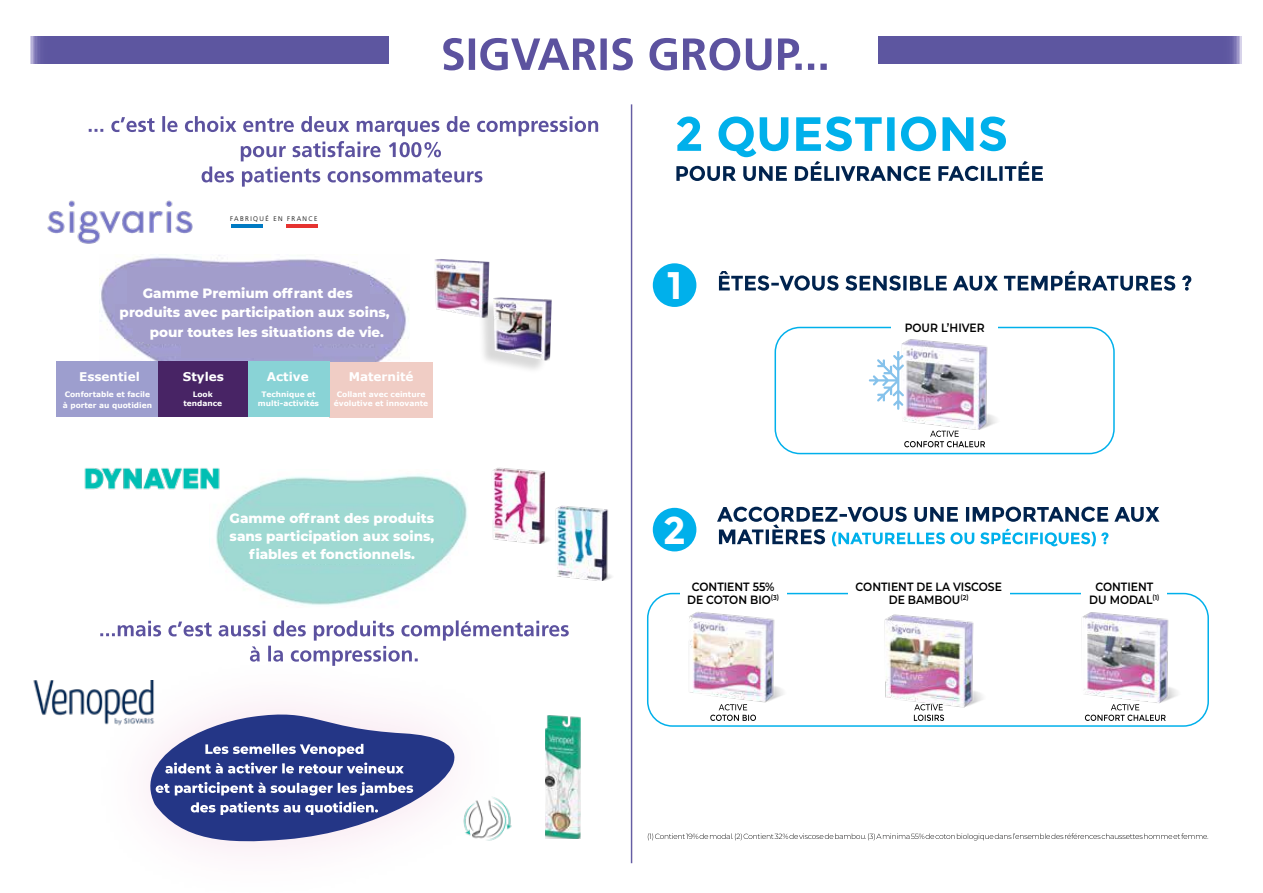
<style>
.page{position:relative;width:1263px;height:893px;background:#fff}
.page>*{position:absolute;margin:0;border:0;box-sizing:border-box;transform-origin:0 0}
.t1{font:700 38.4px "Montserrat";color:#fff}
.t2{font:800 13.5px/18px "Montserrat";color:#fff;text-align:center}
.t3{font:600 12px/13.5px "Montserrat";color:#000;text-align:center;scale:.9 1}
.t4{font:700 12px "Verdana";color:#fff}
.t5{font:700 7.5px/9px "Verdana";color:#fff;text-align:center}
.t6{font:300 6.75px "Frutiger CE";letter-spacing:.2em;color:#000}
</style>
<div class="page">
<img style="left:557px;top:506px;width:55px;height:75px">
<img style="left:493px;top:467px;width:65px;height:77px">
<img style="left:434px;top:259px;width:55px;height:58px">
<div style="left:477px;top:300px;width:72px;height:74px;background:#000;opacity:.15"></div>
<img style="left:493px;top:297px;width:59px;height:64px">
<svg style="left:443px;top:38px;width:384px;height:32px"></svg>
<div style="left:28px;top:36px;width:360px;height:27px;background:#5d56a0"></div>
<div style="left:878px;top:36px;width:364px;height:27px;background:#5d56a0"></div>
<div style="left:647px;top:593px;width:562px;height:134px;border:2px solid #00b0eb;border-radius:25px"></div>
<div style="left:848px;top:575px;width:161px;height:34px;background:#fff"></div>
<div style="left:1082px;top:575px;width:85px;height:34px;background:#fff"></div>
<div style="left:680px;top:575px;width:106px;height:34px;background:#fff"></div>
<img style="left:689px;top:612px;width:94px;height:91px">
<img style="left:884px;top:614px;width:99px;height:107px">
<svg style="left:648px;top:833px;width:560px;height:7px"></svg>
<div style="left:653px;top:508px;width:43px;height:43px;background:#00b0eb;border-radius:50%"></div>
<svg style="left:717px;top:507px;width:442px;height:39px"></svg>
<svg style="left:710px;top:704px;width:46px;height:17px"></svg>
<svg style="left:1085px;top:704px;width:81px;height:17px"></svg>
<svg style="left:914px;top:704px;width:30px;height:17px"></svg>
<div style="left:774px;top:327px;width:341px;height:127px;border:2px solid #00b0eb;border-radius:25px"></div>
<div style="left:891px;top:321px;width:107px;height:21px;background:#fff"></div>
<div style="left:653px;top:263px;width:43px;height:44px;background:#00b0eb;border-radius:50%"></div>
<svg style="left:719px;top:271px;width:472px;height:20px"></svg>
<svg style="left:904px;top:431px;width:81px;height:16px"></svg>
<svg style="left:676px;top:117px;width:367px;height:64px"></svg>
<svg style="left:89px;top:116px;width:509px;height:71px"></svg>
<svg style="left:100px;top:620px;width:469px;height:32px"></svg>
<img style="left:545px;top:715px;width:35px;height:124px">
<img style="left:902px;top:339px;width:94px;height:91px">
<svg style="left:869px;top:351px;width:35px;height:59px"></svg>
<img style="left:1082px;top:612px;width:96px;height:91px">
<svg style="left:148px;top:708px;width:307px;height:136px"></svg>
<img style="left:216px;top:475px;width:252px;height:131px">
<div style="left:228px;top:510px;width:208px;height:53px;background:#9fd9d2"></div>
<img style="left:101px;top:254px;width:308px;height:107px">
<div style="left:348px;top:275px;width:22px;height:19px;background:#a29dcb"></div>
<div style="left:127px;top:267px;width:222px;height:60px;background:#a29dcb"></div>
<div style="left:329px;top:362px;width:104px;height:55px;background:#f0cdc5"></div>
<div style="left:158px;top:361px;width:90px;height:56px;background:#482465"></div>
<div style="left:248px;top:361px;width:81px;height:56px;background:#89d3d6"></div>
<div style="left:57px;top:361px;width:101px;height:56px;background:#9d9ece"></div>
<div style="left:133px;top:294px;width:260px;height:48px;background:#a29dcb"></div>
<div style="left:181px;top:342px;width:132px;height:16px;background:#a29dcb"></div>
<hr style="left:231px;top:224px;width:31px;height:4px;background:#007ac3">
<hr style="left:286px;top:224px;width:32px;height:4px;background:#e63330">
<img style="left:33px;top:680px;width:128px;height:45px">
<img style="left:84px;top:468px;width:140px;height:26px">
<img style="left:47px;top:200px;width:146px;height:44px">
<div style="left:145px;top:324px;width:244px;height:20px;background:#a29dcb"></div>
<div style="left:115px;top:304px;width:279px;height:17px;background:#a29dcb"></div>
<p class="t6" style="left:230px;top:215px;width:89px">FABRIQUÉ EN FRANCE</p>
<p class="t2" style="left:143px;top:284px;width:212px">Gamme Premium offrant des</p>
<p class="t2" style="left:120px;top:303px;width:271px">produits avec participation aux soins,</p>
<p class="t2" style="left:150px;top:323px;width:236px">pour toutes les situations de vie.</p>
<p class="t4" style="left:79px;top:368px;width:62px">Essentiel</p>
<p class="t4" style="left:183px;top:368px;width:42px">Styles</p>
<p class="t4" style="left:267px;top:368px;width:43px">Active</p>
<p class="t4" style="left:349px;top:368px;width:66px">Maternité</p>
<p class="t5" style="left:63px;top:389px;width:91px;line-height:10.8px;text-align:left">Confortable et facile à porter au quotidien</p>
<p class="t5" style="left:183px;top:390px;width:40px">Look tendance</p>
<p class="t5" style="left:258px;top:390px;width:63px">Technique et multi-activités</p>
<p class="t5" style="left:334px;top:390px;width:96px">Collant avec ceinture évolutive et innovante</p>
<p class="t2" style="left:230px;top:509px;width:206px">Gamme offrant des produits sans participation aux soins, fiables et fonctionnels.</p>
<h1 class="t1" style="left:667px;top:263px;width:17px">1</h1>
<h1 class="t1" style="left:663px;top:507px;width:25px">2</h1>
<p class="t3" style="left:687px;top:579px;width:104px">CONTIENT 55%<br>DE COTON BIO<sup>(3)</sup></p>
<p class="t3" style="left:905px;top:321px;width:90px">POUR L’HIVER</p>
<p class="t3" style="left:855px;top:579px;width:164px">CONTIENT DE LA VISCOSE<br>DE BAMBOU<sup>(2)</sup></p>
<p class="t3" style="left:1089px;top:579px;width:80px">CONTIENT<br>DU MODAL<sup>(1)</sup></p>
</div>
